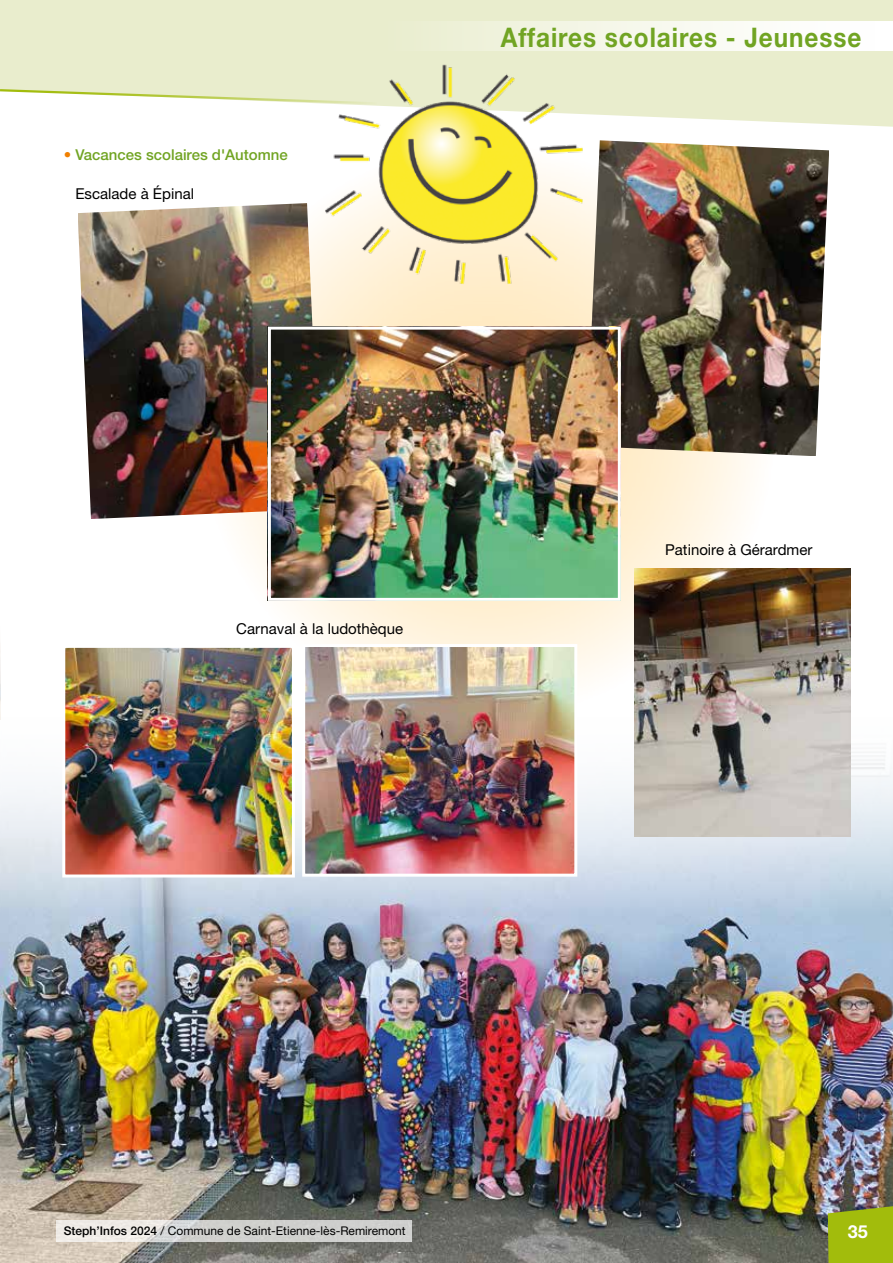
<style>
.page{position:relative;width:893px;height:1263px;background:#fff}
.page>*{position:absolute;margin:0;border:0;box-sizing:border-box;transform-origin:0 0}
.t1{font:700 27px "Helvetica Neue LT Std";letter-spacing:.04em;color:#71a423;scale:.9 1}
.t2{font:700 18px "Helvetica Neue LT Std";color:#fff}
.t3{font:15px "Helvetica Neue LT Std";color:#000}
.t4{font:500 15px "Helvetica Neue LT Std";color:#71a423}
.t5{font:12px "Helvetica Neue LT Std";color:#000}
.s1{color:#f07f00}
.s2{font-weight:500}
</style>
<div class="page">
<svg style="left:201px;top:145px;width:574px;height:573px"></svg>
<img style="left:0;top:650px;width:1px;height:52px">
<img style="left:78px;top:203px;width:242px;height:316px">
<img style="left:586px;top:140px;width:243px;height:316px">
<img style="left:272px;top:331px;width:345px;height:266px">
<div style="left:268px;top:327px;width:353px;height:274px;border:3px solid #fff"></div>
<img style="left:0;top:702px;width:893px;height:561px">
<img style="left:634px;top:569px;width:216px;height:268px">
<img style="left:66px;top:649px;width:225px;height:224px">
<div style="left:62px;top:645px;width:233px;height:232px;border:3px solid #fff"></div>
<img style="left:306px;top:648px;width:267px;height:225px">
<div style="left:302px;top:644px;width:275px;height:233px;border:3px solid #fff"></div>
<svg style="left:0;top:0;width:893px;height:127px;background:#ebefd2"></svg>
<svg style="left:0;top:88px;width:324px;height:18px"></svg>
<svg style="left:828px;top:1205px;width:65px;height:58px;background:#9db414"></svg>
<svg style="left:56px;top:1220px;width:355px;height:22px;background:#d9d8d6"></svg>
<img style="left:324px;top:64px;width:259px;height:220px">
<div style="left:382px;top:21px;width:511px;height:30px;background:linear-gradient(to right,#eaeed0,#fff)"></div>
<p class="t4" style="left:64px;top:145px;width:226px"><span class="s1">•</span> Vacances scolaires d'Automne</p>
<p class="t3" style="left:75px;top:184px;width:120px">Escalade à Épinal</p>
<h1 class="t1" style="left:501px;top:21px;width:402px">Affaires scolaires - Jeunesse</h1>
<p class="t3" style="left:236px;top:620px;width:168px">Carnaval à la ludothèque</p>
<p class="t3" style="left:665px;top:541px;width:149px">Patinoire à Gérardmer</p>
<p class="t5" style="left:64px;top:1224px;width:343px"><span class="s2">Steph’Infos 2024</span> / Commune de Saint-Etienne-lès-Remiremont</p>
<p class="t2" style="left:848px;top:1220px;width:22px">35</p>
</div>
